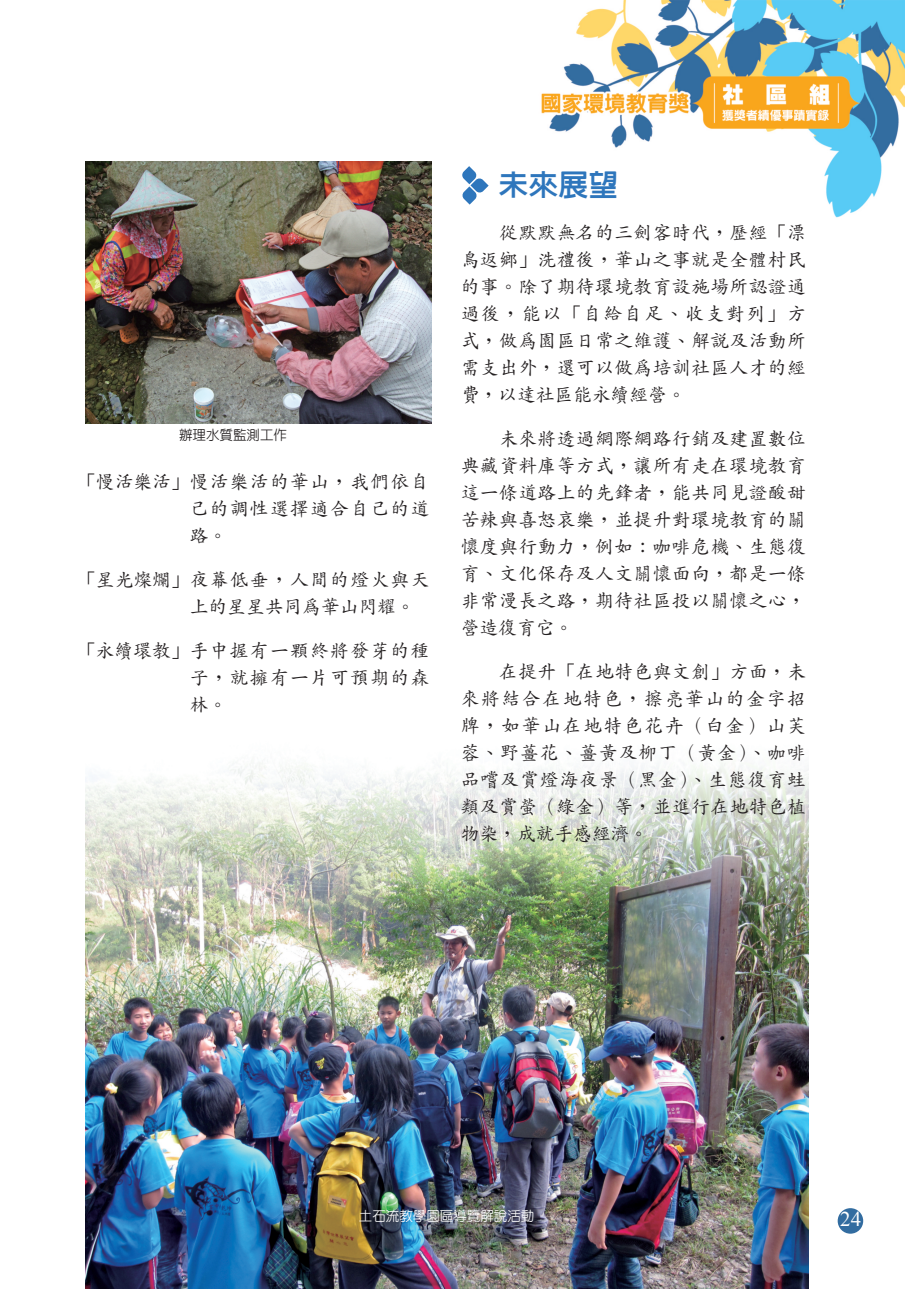
<style>
.page{position:relative;width:906px;height:1289px;background:#fff}
.page>*{position:absolute;margin:0;border:0;box-sizing:border-box;transform-origin:0 0}
.t1{font:30px "Lin Gothic Extra";color:#2e76bc}
.t2{font:21px "Times New Roman";color:#fff}
.t3{font:500 18.75px/27px "Zen Kai";letter-spacing:.025em;color:#231f20;text-align:justify}
.t4{font:500 18.75px/27px "Zen Kai";color:#231f20}
.t5{font:500 13.5px "Yen Round";color:#fff}
.t6{font:500 13.5px "Yen Round";color:#231f20}
</style>
<div class="page">
<img style="left:85px;top:763px;width:723px;height:525px">
<img style="left:541px;top:0;width:364px;height:218px">
<svg style="left:462px;top:166px;width:26px;height:39px"></svg>
<div style="left:837px;top:1208px;width:26px;height:25px;background:#326ca0;border-radius:50%"></div>
<img style="left:85px;top:162px;width:346px;height:261px">
<p class="t6" style="left:179px;top:428px;width:109px">辦理水質監測工作</p>
<p class="t3" style="left:190px;top:469px;width:241px;text-indent:-113px">「慢活樂活」慢活樂活的華山，我們依自己的調性選擇適合自己的道路。</p>
<p class="t4" style="left:190px;top:567px;width:241px;text-indent:-113px">「星光燦爛」夜幕低垂，人間的燈火與天上的星星共同為華山閃耀。</p>
<p class="t3" style="left:190px;top:638px;width:241px;text-indent:-113px">「永續環教」手中握有一顆終將發芽的種子，就擁有一片可預期的森林。</p>
<h1 class="t1" style="left:498px;top:169px;width:121px">未來展望</h1>
<p class="t3" style="left:461px;top:220px;width:347px;text-indent:38px">從默默無名的三劍客時代，歷經「漂鳥返鄉」洗禮後，華山之事就是全體村民的事。除了期待環境教育設施場所認證通過後，能以「自給自足、收支對列」方式，做為園區日常之維護、解說及活動所需支出外，還可以做為培訓社區人才的經費，以達社區能永續經營。</p>
<p class="t3" style="left:461px;top:426px;width:347px;text-indent:38px">未來將透過網際網路行銷及建置數位典藏資料庫等方式，讓所有走在環境教育這一條道路上的先鋒者，能共同見證酸甜苦辣與喜怒哀樂，並提升對環境教育的關懷度與行動力，例如：咖啡危機、生態復育、文化保存及人文關懷面向，都是一條非常漫長之路，期待社區投以關懷之心，營造復育它。</p>
<p class="t3" style="left:461px;top:659px;width:347px;text-indent:38px">在提升「在地特色與文創」方面，未來將結合在地特色，擦亮華山的金字招牌，如華山在地特色花卉（白金）山芙蓉、野薑花、薑黃及柳丁（黃金）、咖啡品嚐及賞燈海夜景（黑金）、生態復育蛙類及賞螢（綠金）等，並進行在地特色植物染，成就手感經濟。</p>
<p class="t5" style="left:359px;top:1209px;width:177px">土石流教學園區導覽解說活動</p>
<p class="t2" style="left:840px;top:1207px;width:22px">24</p>
</div>
